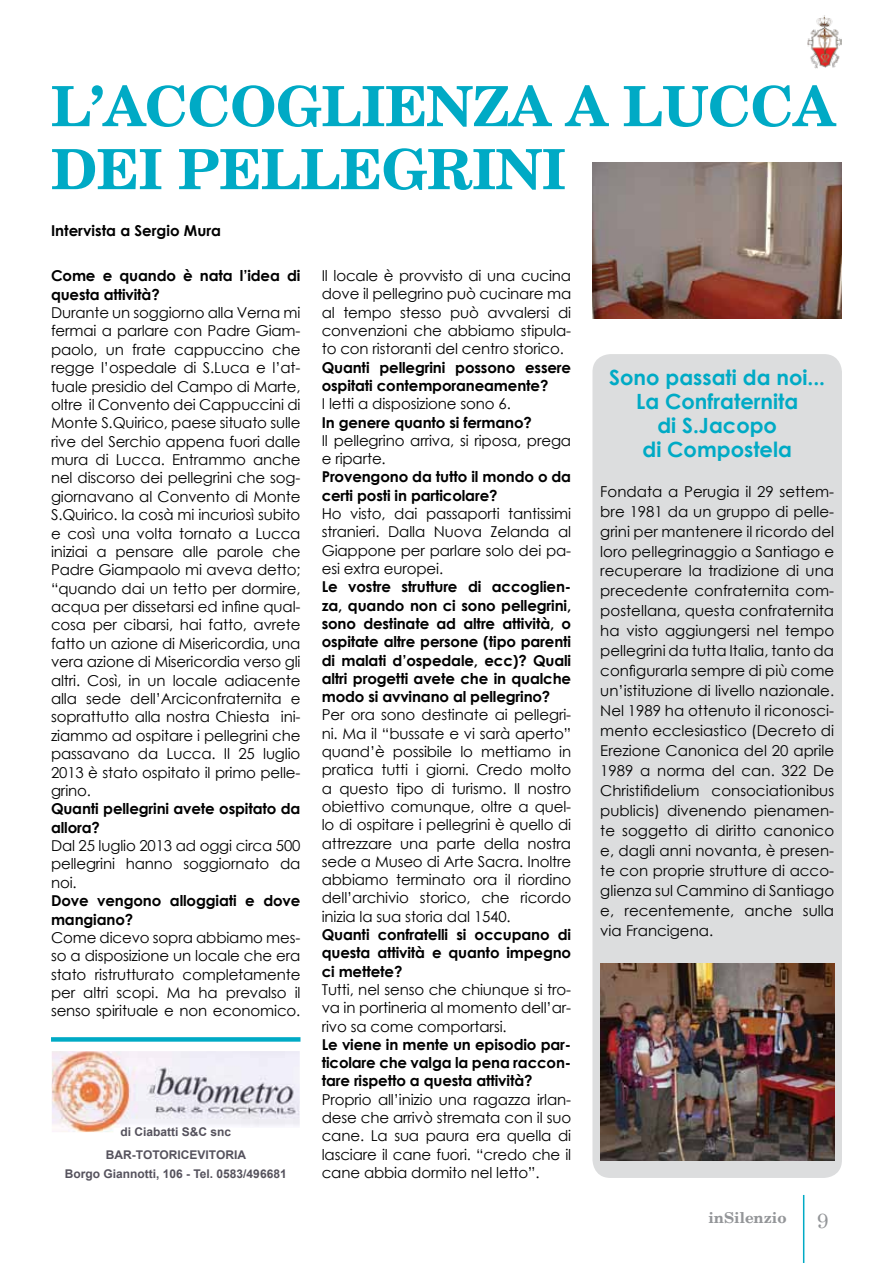
<style>
.page{position:relative;width:893px;height:1263px;background:#fff}
.page>*{position:absolute;margin:0;border:0;box-sizing:border-box;transform-origin:0 0}
.t1{font:700 55.5px "New Century Schlbk";letter-spacing:-.01em;color:#00aac5}
.t2{font:700 21px/24px "Century Gothic";color:#00aac5;text-align:center}
.t3{font:21px "Century Schoolbook";color:#939598}
.t4{font:15px/18.3px "Century Gothic";letter-spacing:-.01em;color:#000;text-align:justify}
.t5{font:700 15px/18.3px "Century Gothic";letter-spacing:-.01em;color:#000}
.t6{font:700 15px "New Century Schlbk";color:#939598}
.t7{font:700 12px/23.1px "Arial";color:#55525d;text-align:center}
</style>
<div class="page">
<hr style="left:803px;top:1195px;width:1px;height:68px;background:#00aac5">
<img style="left:592px;top:162px;width:250px;height:157px">
<div style="left:592px;top:354px;width:250px;height:824px;background:#dcddde;border-radius:18px"></div>
<img style="left:600px;top:963px;width:234px;height:198px">
<img style="left:52px;top:1051px;width:248px;height:81px">
<div style="left:51px;top:1037px;width:249px;height:5px;background:#00aac5"></div>
<img style="left:807px;top:15px;width:35px;height:54px">
<h1 class="t1" style="left:51px;top:71px;width:655px">L’ACC OGLIENZA A LUCC</h1>
<h1 class="t1" style="left:793px;top:71px;width:44px">A</h1>
<h1 class="t1" style="left:51px;top:134px;width:517px">DEI PELLEGRINI</h1>
<p class="t5" style="left:51px;top:220px;width:172px">Intervista a Sergio Mura</p>
<p class="t5" style="left:51px;top:266px;width:251px">Come e quando è nata l’idea di questa attività?</p>
<p class="t4" style="left:51px;top:303px;width:251px">Durante un soggiorno alla Verna mi fermai a parlare con Padre Giam&shy;paolo, un frate cappuccino che regge l’ospedale di S.Luca e l’at&shy;tuale presidio del Campo di Marte, oltre il Convento dei Cappuccini di Monte S.Quirico, paese situato sulle rive del Serchio appena fuori dalle mura di Lucca. Entrammo anche nel discorso dei pellegrini che sog&shy;giornavano al Convento di Monte S.Quirico. la cosà mi incuriosì subito e così una volta tornato a Lucca iniziai a pensare alle parole che Padre Giampaolo mi aveva detto; “quando dai un tetto per dormire, acqua per dissetarsi ed infine qual&shy;cosa per cibarsi, hai fatto, avrete fatto un azione di Misericordia, una vera azione di Misericordia verso gli altri. Così, in un locale adiacente alla sede dell’Arciconfraternita e soprattutto alla nostra Chiesta ini&shy;ziammo ad ospitare i pellegrini che passavano da Lucca. Il 25 luglio 2013 è stato ospitato il primo pelle&shy;grino.</p>
<p class="t5" style="left:51px;top:799px;width:251px">Quanti pellegrini avete ospitato da allora?</p>
<p class="t4" style="left:51px;top:836px;width:251px">Dal 25 luglio 2013 ad oggi circa 500 pellegrini hanno soggiornato da noi.</p>
<p class="t5" style="left:51px;top:891px;width:251px">Dove vengono alloggiati e dove mangiano?</p>
<p class="t4" style="left:51px;top:928px;width:251px">Come dicevo sopra abbiamo mes&shy;so a disposizione un locale che era stato ristrutturato completamente per altri scopi. Ma ha prevalso il senso spirituale e non economico.</p>
<p class="t7" style="left:106px;top:1121px;width:142px">di Ciabatti S&amp;C snc<br>BAR-TOTORICEVITORIA</p>
<p class="t7" style="left:65px;top:1162px;width:223px">Borgo Giannotti, 106 - Tel. 0583/496681</p>
<p class="t4" style="left:322px;top:266px;width:251px">Il locale è provvisto di una cucina dove il pellegrino può cucinare ma al tempo stesso può avvalersi di convenzioni che abbiamo stipula&shy;to con ristoranti del centro storico.</p>
<p class="t5" style="left:322px;top:357px;width:251px">Quanti pellegrini possono essere ospitati contemporaneamente?</p>
<p class="t4" style="left:322px;top:394px;width:191px">I letti a disposizione sono 6.</p>
<p class="t5" style="left:322px;top:412px;width:212px">In genere quanto si fermano?</p>
<p class="t4" style="left:322px;top:431px;width:251px">Il pellegrino arriva, si riposa, prega e riparte.</p>
<p class="t5" style="left:322px;top:467px;width:251px">Provengono da tutto il mondo o da certi posti in particolare?</p>
<p class="t4" style="left:322px;top:504px;width:251px">Ho visto, dai passaporti tantissimi stranieri. Dalla Nuova Zelanda al Giappone per parlare solo dei pa&shy;esi extra europei.</p>
<p class="t5" style="left:322px;top:577px;width:251px;text-align:justify">Le vostre strutture di accoglien&shy;za, quando non ci sono pellegrini, sono destinate ad altre attività, o ospitate altre persone (tipo parenti di malati d’ospedale, ecc)? Quali altri progetti avete che in qualche modo si avvinano al pellegrino?</p>
<p class="t4" style="left:322px;top:706px;width:251px">Per ora sono destinate ai pellegri&shy;ni. Ma il “bussate e vi sarà aperto” quand’è possibile lo mettiamo in pratica tutti i giorni. Credo molto a questo tipo di turismo. Il nostro obiettivo comunque, oltre a quel&shy;lo di ospitare i pellegrini è quello di attrezzare una parte della nostra sede a Museo di Arte Sacra. Inoltre abbiamo terminato ora il riordino dell’archivio storico, che ricordo inizia la sua storia dal 1540.</p>
<p class="t5" style="left:322px;top:925px;width:251px;text-align:justify">Quanti confratelli si occupano di questa attività e quanto impegno ci mettete?</p>
<p class="t4" style="left:322px;top:980px;width:251px">Tutti, nel senso che chiunque si tro&shy;va in portineria al momento dell’ar&shy;rivo sa come comportarsi.</p>
<p class="t5" style="left:322px;top:1034px;width:251px;text-align:justify">Le viene in mente un episodio par&shy;ticolare che valga la pena raccon&shy;tare rispetto a questa attività?</p>
<p class="t4" style="left:322px;top:1090px;width:251px">Proprio all’inizio una ragazza irlan&shy;dese che arrivò stremata con il suo cane. La sua paura era quella di lasciare il cane fuori. “credo che il cane abbia dormito nel letto”.</p>
<h2 class="t2" style="left:609px;top:364px;width:217px">Sono passati da noi...<br>La Confraternita<br>di S.Jacopo<br>di Compostela</h2>
<p class="t4" style="left:600px;top:481px;width:235px;line-height:20px">Fondata a Perugia il 29 settem&shy;bre 1981 da un gruppo di pelle&shy;grini per mantenere il ricordo del loro pellegrinaggio a Santiago e recuperare la tradizione di una precedente confraternita com&shy;postellana, questa confraternita ha visto aggiungersi nel tempo pellegrini da tutta Italia, tanto da configurarla sempre di più come un’istituzione di livello nazionale.<br>Nel 1989 ha ottenuto il riconosci&shy;mento ecclesiastico (Decreto di Erezione Canonica del 20 aprile 1989 a norma del can. 322 De Christifidelium consociationibus publicis) divenendo pienamen&shy;te soggetto di diritto canonico e, dagli anni novanta, è presen&shy;te con proprie strutture di acco&shy;glienza sul Cammino di Santiago e, recentemente, anche sulla via Francigena.</p>
<p class="t6" style="left:708px;top:1208px;width:80px">inSilenzio</p>
<h2 class="t3" style="left:817px;top:1207px;width:13px">9</h2>
</div>
